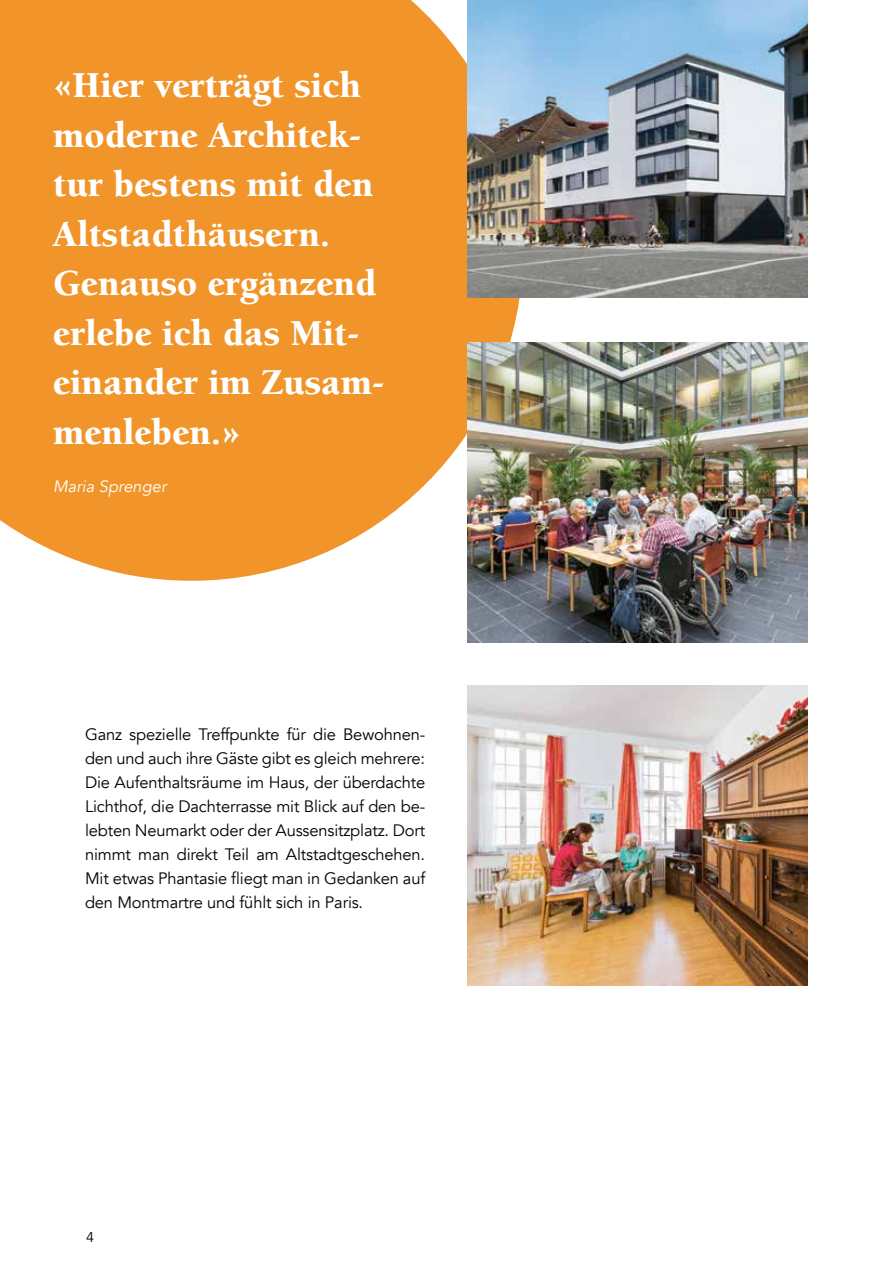
<style>
.page{position:relative;width:893px;height:1263px;background:#fff}
.page>*{position:absolute;margin:0;border:0;box-sizing:border-box;transform-origin:0 0}
.t1{font:900 37.5px/49.5px "Berkeley";color:#fff}
.t2{font:16.5px/24px "Avenir";letter-spacing:-.01em;color:#000;text-align:justify}
.t3{font:italic 16.5px "Avenir";color:#fff}
.t4{font:14.25px "Avenir";color:#000}
</style>
<div class="page">
<div style="left:0;top:0;width:520px;height:581px;background:#f1952a"></div>
<img style="left:468px;top:342px;width:340px;height:300px">
<img style="left:468px;top:686px;width:340px;height:299px">
<img style="left:468px;top:0;width:340px;height:298px">
<h1 class="t1" style="left:53px;top:61px;width:333px">«Hier verträgt sich moderne Architek&shy;tur bestens mit den<br>Altstadthäusern.<br>Genauso ergänzend erlebe ich das Mit&shy;einander im Zusam&shy;menleben.»</h1>
<p class="t3" style="left:53px;top:476px;width:115px">Maria Sprenger</p>
<p class="t2" style="left:85px;top:722px;width:342px">Ganz spezielle Treffpunkte für die Bewohnen&shy;den und auch ihre Gäste gibt es gleich mehrere:<br>Die Aufenthaltsräume im Haus, der überdachte Lichthof, die Dachterrasse mit Blick auf den be&shy;lebten Neumarkt oder der Aussensitzplatz. Dort nimmt man direkt Teil am Altstadtgeschehen.<br>Mit etwas Phantasie fliegt man in Gedanken auf den Montmartre und fühlt sich in Paris.</p>
<p class="t4" style="left:86px;top:1228px;width:9px">4</p>
</div>
